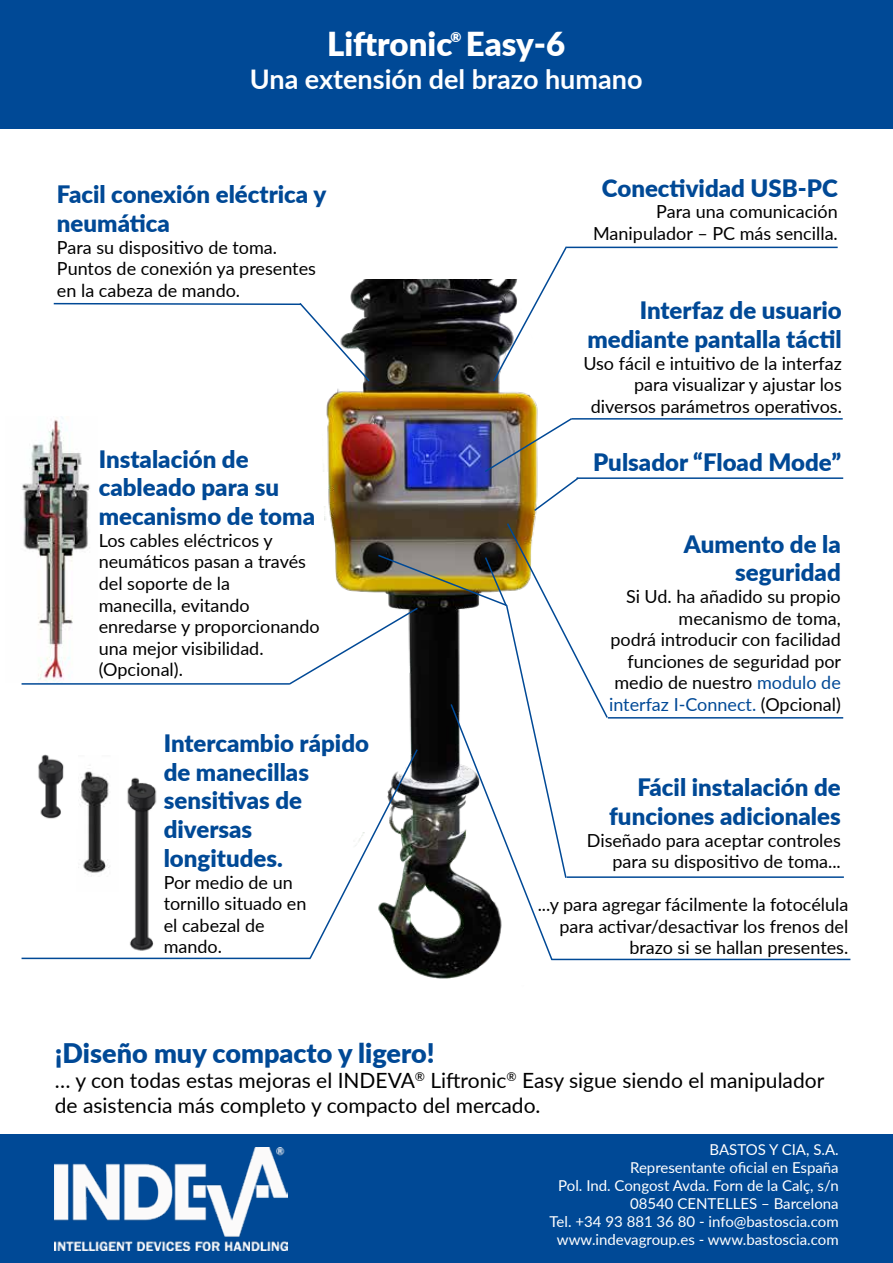
<style>
.page{position:relative;width:893px;height:1263px;background:#fff}
.page>*{position:absolute;margin:0;border:0;box-sizing:border-box;transform-origin:0 0}
.t1{font:900 33px "Lato";color:#fff}
.t2{font:900 27px "Lato";color:#004996}
.t3{font:700 27px "Lato";color:#fff}
.t4{font:900 24px/28.8px "Lato";color:#004996;text-align:right}
.t5{font:21px/25.2px "Lato";color:#000}
.t6{font:18px/21.6px "Lato";color:#000;text-align:right}
.t7{font:15px/18px "Lato";color:#fff;text-align:right}
.t8{font:900 13.5px "Lato";color:#fff}
.s1{color:#004996}
</style>
<div class="page">
<img style="left:78px;top:765px;width:32px;height:110px">
<img style="left:323px;top:279px;width:405px;height:700px">
<div style="left:0;top:1134px;width:893px;height:129px;background:#004996"></div>
<div style="left:0;top:0;width:893px;height:129px;background:#004996"></div>
<svg style="left:53px;top:301px;width:318px;height:82px"></svg>
<hr style="left:566px;top:247px;width:272px;height:1px;background:#004996">
<svg style="left:492px;top:246px;width:76px;height:137px"></svg>
<hr style="left:571px;top:418px;width:272px;height:2px;background:#004996">
<hr style="left:608px;top:717px;width:235px;height:1px;background:#004996">
<hr style="left:567px;top:876px;width:277px;height:2px;background:#004996">
<hr style="left:22px;top:683px;width:268px;height:2px;background:#004996">
<hr style="left:22px;top:958px;width:288px;height:1px;background:#004996">
<svg style="left:287px;top:522px;width:322px;height:440px"></svg>
<div style="left:348px;top:804px;width:22px;height:27px;background:#fff"></div>
<hr style="left:552px;top:959px;width:298px;height:1px;background:#004996">
<div style="left:518px;top:356px;width:35px;height:25px;background:#fff"></div>
<div style="left:489px;top:959px;width:35px;height:25px;background:#fff"></div>
<img style="left:38px;top:754px;width:26px;height:65px">
<img style="left:127px;top:777px;width:30px;height:174px">
<img style="left:54px;top:1147px;width:234px;height:103px">
<img style="left:21px;top:417px;width:69px;height:264px">
<div style="left:293px;top:472px;width:35px;height:34px;background:#fff"></div>
<svg style="left:483px;top:417px;width:97px;height:95px"></svg>
<hr style="left:577px;top:477px;width:266px;height:2px;background:#004996">
<h1 class="t1" style="left:327px;top:19px;width:240px">Liftronic Easy-6</h1>
<h2 class="t3" style="left:250px;top:59px;width:394px">Una extensión del brazo humano</h2>
<p class="t8" style="left:450px;top:27px;width:13px">®</p>
<h3 class="t4" style="left:57px;top:179px;width:271px;text-align:left">Facil conexión eléctrica y neumática</h3>
<p class="t6" style="left:57px;top:236px;width:261px;text-align:left">Para su dispositivo de toma.<br>Puntos de conexión ya presentes en la cabeza de mando.</p>
<h3 class="t4" style="left:99px;top:443px;width:218px;text-align:left">Instalación de cableado para su mecanismo de toma</h3>
<p class="t6" style="left:99px;top:529px;width:223px;text-align:left">Los cables eléctricos y neumáticos pasan a través del soporte de la<br>manecilla, evitando enredarse y proporcionando una mejor visibilidad. (Opcional).</p>
<h3 class="t4" style="left:164px;top:727px;width:207px;text-align:left">Intercambio rápido de manecillas sensitivas de diversas longitudes.</h3>
<p class="t6" style="left:164px;top:870px;width:144px;text-align:left">Por medio de un tornillo situado en el cabezal de mando.</p>
<h3 class="t4" style="left:602px;top:173px;width:237px">Conectividad USB-PC</h3>
<p class="t6" style="left:593px;top:200px;width:246px">Para una comunicación<br>Manipulador – PC más sencilla.</p>
<h3 class="t4" style="left:587px;top:295px;width:256px">Interfaz de usuario mediante pantalla táctil</h3>
<p class="t6" style="left:583px;top:351px;width:260px">Uso fácil e intuitivo de la interfaz para visualizar y ajustar los diversos parámetros operativos.</p>
<h3 class="t4" style="left:593px;top:447px;width:250px">Pulsador “Fload Mode”</h3>
<h3 class="t4" style="left:684px;top:528px;width:158px">Aumento de la seguridad</h3>
<p class="t6" style="left:609px;top:585px;width:234px">Si Ud. ha añadido su propio mecanismo de toma,<br>podrá introducir con facilidad funciones de seguridad por medio de nuestro <span class="s1">modulo de interfaz I-Connect.</span> (Opcional)</p>
<h3 class="t4" style="left:609px;top:772px;width:233px">Fácil instalación de funciones adicionales</h3>
<p class="t6" style="left:587px;top:828px;width:255px">Diseñado para aceptar controles para su dispositivo de toma...</p>
<p class="t6" style="left:538px;top:893px;width:312px">...y para agregar fácilmente la fotocélula para activar/desactivar los frenos del brazo si se hallan presentes.</p>
<h2 class="t2" style="left:55px;top:1032px;width:381px">¡Diseño muy compacto y ligero!</h2>
<p class="t5" style="left:55px;top:1067px;width:771px">… y con todas estas mejoras el INDEVA<sup>®</sup> Liftronic<sup>®</sup> Easy sigue siendo el manipulador de asistencia más completo y compacto del mercado.</p>
<p class="t7" style="left:550px;top:1140px;width:291px">BASTOS Y CIA, S.A.<br>Representante oficial en España<br>Pol. Ind. Congost Avda. Forn de la Calç, s/n 08540 CENTELLES – Barcelona<br>Tel. +34 93 881 36 80 - info@bastoscia.com www.indevagroup.es - www.bastoscia.com</p>
</div>
